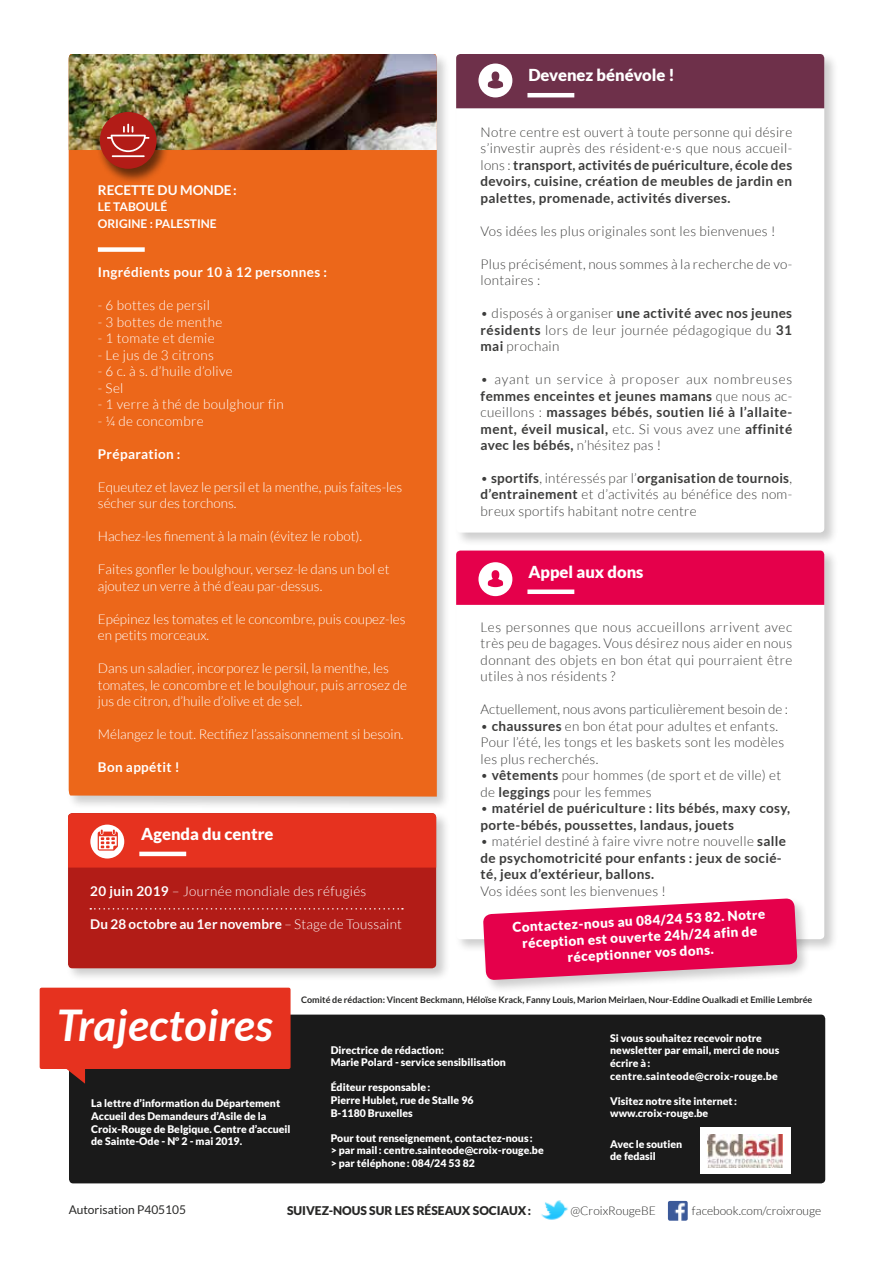
<style>
.page{position:relative;width:893px;height:1263px;background:#fff}
.page>*{position:absolute;margin:0;border:0;box-sizing:border-box;transform-origin:0 0}
.t1{font:italic 700 43.65px "Lato";letter-spacing:.01em;color:#fff}
.t2{font:900 16.5px "Lato";color:#fff}
.t3{font:300 13.5px/16.5px "Lato";letter-spacing:.025em;color:#3c3c3b}
.t4{font:700 13.5px/16.5px "Lato";letter-spacing:.025em;color:#3c3c3b;text-align:justify}
.t5{font:300 13.5px/16.5px "Lato";color:#fff}
.t6{font:300 13.5px "Lato";letter-spacing:.025em;color:#fff}
.t7{font:700 13.5px "Lato";letter-spacing:.025em;color:#fff}
.t8{font:900 13.5px/16.2px "Lato";color:#fff;text-align:center}
.t9{font:300 13.5px "Lato";color:#3c3c3b}
.t10{font:700 13.5px "Lato";color:#fff}
.t11{font:300 12px "Lato";color:#282827}
.t12{font:900 12px "Lato";color:#282827}
.t13{font:700 12px/16.5px "Lato";color:#fff}
.t14{font:12px "Lato";color:#282827}
.t15{font:900 10.5px/12.6px "Lato";color:#fff}
.t16{font:700 9px "Lato";color:#282827}
.s1{font-weight:700}
.s2{font-weight:300}
</style>
<div class="page">
<div style="left:69px;top:1014px;width:756px;height:169px;background:#1a1a1a;border-radius:4px"></div>
<div style="left:700px;top:1127px;width:90px;height:46px;background:#fff"></div>
<img style="left:707px;top:1135px;width:75px;height:32px">
<div style="left:40px;top:988px;width:251px;height:81px;background:#e6321f;border-radius:2px"></div>
<svg style="left:66px;top:1069px;width:19px;height:15px"></svg>
<img style="left:541px;top:1200px;width:27px;height:20px">
<img style="left:668px;top:1201px;width:20px;height:20px">
<div style="left:66px;top:811px;width:384px;height:172px;background:#000;opacity:.2"></div>
<div style="left:68px;top:813px;width:368px;height:155px;background:#b21c17;border-radius:4px"></div>
<svg style="left:68px;top:813px;width:368px;height:54px;background:#e63b29"></svg>
<svg style="left:90px;top:908px;width:313px;height:1px"></svg>
<div style="left:454px;top:52px;width:384px;height:495px;background:#000;opacity:.2"></div>
<div style="left:456px;top:54px;width:368px;height:479px;background:#fff;border-radius:4px"></div>
<div style="left:456px;top:54px;width:368px;height:54px;background:#6e304a"></div>
<div style="left:454px;top:548px;width:384px;height:405px;background:#000;opacity:.2"></div>
<div style="left:456px;top:550px;width:368px;height:389px;background:#fff;border-radius:4px"></div>
<svg style="left:456px;top:550px;width:368px;height:55px;background:#e60f55"></svg>
<div style="left:66px;top:52px;width:385px;height:758px;background:#000;opacity:.2"></div>
<div style="left:69px;top:150px;width:368px;height:647px;background:#ec671a"></div>
<img style="left:69px;top:54px;width:368px;height:96px">
<div style="left:96px;top:111px;width:73px;height:73px;background:#000;opacity:.57"></div>
<div style="left:100px;top:112px;width:57px;height:57px;background:#b21c17;border-radius:50%"></div>
<hr style="left:112px;top:155px;width:33px;height:2px;background:#fff">
<svg style="left:107px;top:124px;width:42px;height:28px"></svg>
<div style="left:98px;top:247px;width:47px;height:5px;background:#fff"></div>
<div style="left:481px;top:896px;width:330px;height:98px;background:#000;opacity:.2"></div>
<svg style="left:483px;top:898px;width:315px;height:82px;background:#e7316d"></svg>
<p class="t10" style="left:98px;top:182px;width:140px">RECETTE DU MONDE:</p>
<p class="t13" style="left:98px;top:199px;width:120px">LE TABOULÉ<br>ORIGINE : PALESTINE</p>
<p class="t7" style="left:98px;top:265px;width:231px">Ingrédients pour 10 à 12 personnes :</p>
<p class="t6" style="left:98px;top:298px;width:114px">- 6 bottes de persil</p>
<p class="t6" style="left:98px;top:315px;width:126px">- 3 bottes de menthe</p>
<p class="t6" style="left:98px;top:331px;width:118px">- 1 tomate et demie</p>
<p class="t6" style="left:98px;top:348px;width:118px">- Le jus de 3 citrons</p>
<p class="t6" style="left:98px;top:364px;width:137px">- 6 c. à s. d’huile d’olive</p>
<p class="t5" style="left:98px;top:380px;width:27px">- Sel</p>
<p class="t6" style="left:98px;top:397px;width:187px">- 1 verre à thé de boulghour fin</p>
<p class="t6" style="left:98px;top:414px;width:107px">- ¼ de concombre</p>
<p class="t7" style="left:98px;top:446px;width:84px">Préparation :</p>
<p class="t5" style="left:98px;top:479px;width:306px">Equeutez et lavez le persil et la menthe, puis faites-les sécher sur des torchons.</p>
<p class="t5" style="left:98px;top:528px;width:266px">Hachez-les finement à la main (évitez le robot).</p>
<p class="t5" style="left:98px;top:561px;width:293px">Faites gonfler le boulghour, versez-le dans un bol et ajoutez un verre à thé d’eau par-dessus.</p>
<p class="t5" style="left:98px;top:611px;width:309px">Epépinez les tomates et le concombre, puis coupez-les en petits morceaux.</p>
<p class="t5" style="left:98px;top:660px;width:311px">Dans un saladier, incorporez le persil, la menthe, les tomates, le concombre et le boulghour, puis arrosez de jus de citron, d’huile d’olive et de sel.</p>
<p class="t5" style="left:98px;top:726px;width:307px">Mélangez le tout. Rectifiez l’assaisonnement si besoin.</p>
<p class="t7" style="left:98px;top:760px;width:83px">Bon appétit !</p>
<p class="t2" style="left:141px;top:824px;width:134px">Agenda du centre</p>
<p class="t6" style="left:90px;top:883px;width:278px"><span class="s1">20 juin 2019</span> – Journée mondiale des réfugiés</p>
<p class="t7" style="left:90px;top:916px;width:313px">Du 28 octobre au 1er novembre <span class="s2">– Stage de Toussaint</span></p>
<p class="t2" style="left:528px;top:66px;width:148px">Devenez bénévole !</p>
<p class="t4" style="left:481px;top:123px;width:313px"><span class="s2">Notre centre est ouvert à toute personne qui désire s’investir auprès des résident·e·s que nous accueil&shy;lons :</span> transport, activités de puériculture, école des devoirs, cuisine, création de meubles de jardin en palettes, promenade, activités diverses.</p>
<p class="t3" style="left:481px;top:222px;width:296px">Vos idées les plus originales sont les bienvenues !</p>
<p class="t3" style="left:481px;top:255px;width:313px">Plus précisément, nous sommes à la recherche de vo&shy;lontaires :</p>
<p class="t3" style="left:481px;top:305px;width:313px;text-align:justify">• disposés à organiser <span class="s1">une activité avec nos jeunes résidents</span> lors de leur journée pédagogique du <span class="s1">31 mai</span> prochain</p>
<p class="t4" style="left:481px;top:371px;width:313px"><span class="s2">• ayant un service à proposer aux nombreuses </span>femmes enceintes et jeunes mamans <span class="s2">que nous ac&shy;cueillons :</span> massages bébés, soutien lié à l’allaite&shy;ment, éveil musical, <span class="s2">etc. Si vous avez une</span> affinité avec les bébés, <span class="s2">n’hésitez pas !</span></p>
<p class="t3" style="left:481px;top:470px;width:313px;text-align:justify">• <span class="s1">sportifs</span>, intéressés par l’<span class="s1">organisation de tournois</span>, <span class="s1">d’entrainement</span> et d’activités au bénéfice des nom&shy;breux sportifs habitant notre centre</p>
<p class="t2" style="left:528px;top:562px;width:117px">Appel aux dons</p>
<p class="t3" style="left:481px;top:618px;width:313px;text-align:justify">Les personnes que nous accueillons arrivent avec très peu de bagages. Vous désirez nous aider en nous donnant des objets en bon état qui pourraient être utiles à nos résidents ?</p>
<p class="t9" style="left:481px;top:702px;width:309px">Actuellement, nous avons particulièrement besoin de :</p>
<p class="t3" style="left:481px;top:717px;width:305px">• <span class="s1">chaussures</span> en bon état pour adultes et enfants.<br>Pour l’été, les tongs et les baskets sont les modèles les plus recherchés.</p>
<p class="t3" style="left:481px;top:767px;width:302px">• <span class="s1">vêtements</span> pour hommes (de sport et de ville) et de <span class="s1">leggings</span> pour les femmes</p>
<p class="t4" style="left:481px;top:800px;width:311px"><span class="s2">•</span> matériel de puériculture : lits bébés, maxy cosy, porte-bébés, poussettes, landaus, jouets</p>
<p class="t4" style="left:481px;top:833px;width:307px;text-align:left"><span class="s2">• matériel destiné à faire vivre notre nouvelle</span> salle de psychomotricité pour enfants : jeux de socié&shy;té, jeux d’extérieur, ballons.</p>
<p class="t3" style="left:481px;top:882px;width:187px">Vos idées sont les bienvenues !</p>
<p class="t8" style="left:512px;top:919px;width:255px;rotate:-3deg">Contactez-nous au 084/24 53 82. Notre réception est ouverte 24h/24 afin de réceptionner vos dons.</p>
<h1 class="t1" style="left:57px;top:1000px;width:217px">Trajectoires</h1>
<p class="t15" style="left:91px;top:1097px;width:201px">La lettre d’information du Département Accueil des Demandeurs d’Asile de la Croix-Rouge de Belgique. Centre d’accueil de Sainte-Ode - N° 2 - mai 2019.</p>
<p class="t16" style="left:301px;top:994px;width:513px">Comité de rédaction: Vincent Beckmann, Héloïse Krack, Fanny Louis, Marion Meirlaen, Nour-Eddine Oualkadi et Emilie Lembrée</p>
<p class="t15" style="left:331px;top:1043px;width:177px">Directrice de rédaction:<br>Marie Polard - service sensibilisation</p>
<p class="t15" style="left:331px;top:1081px;width:144px">Éditeur responsable:<br>Pierre Hublet, rue de Stalle 96<br>B-1180 Bruxelles</p>
<p class="t15" style="left:331px;top:1131px;width:214px">Pour tout renseignement, contactez-nous :<br>&gt; par mail: centre.sainteode@croix-rouge.be &gt; par téléphone: 084/24 53 82</p>
<p class="t15" style="left:610px;top:1031px;width:171px">Si vous souhaitez recevoir notre newsletter par email, merci de nous écrire à: centre.sainteode@croix-rouge.be</p>
<p class="t15" style="left:610px;top:1094px;width:128px">Visitez notre site internet : www.croix-rouge.be</p>
<p class="t15" style="left:610px;top:1137px;width:74px">Avec le soutien de fedasil</p>
<p class="t14" style="left:69px;top:1203px;width:119px">Autorisation P405105</p>
<p class="t12" style="left:287px;top:1204px;width:246px">SUIVEZ-NOUS SUR LES RÉSEAUX SOCIAUX:</p>
<p class="t11" style="left:570px;top:1204px;width:87px">@CroixRougeBE</p>
<p class="t11" style="left:692px;top:1204px;width:131px">facebook.com/croixrouge</p>
</div>
